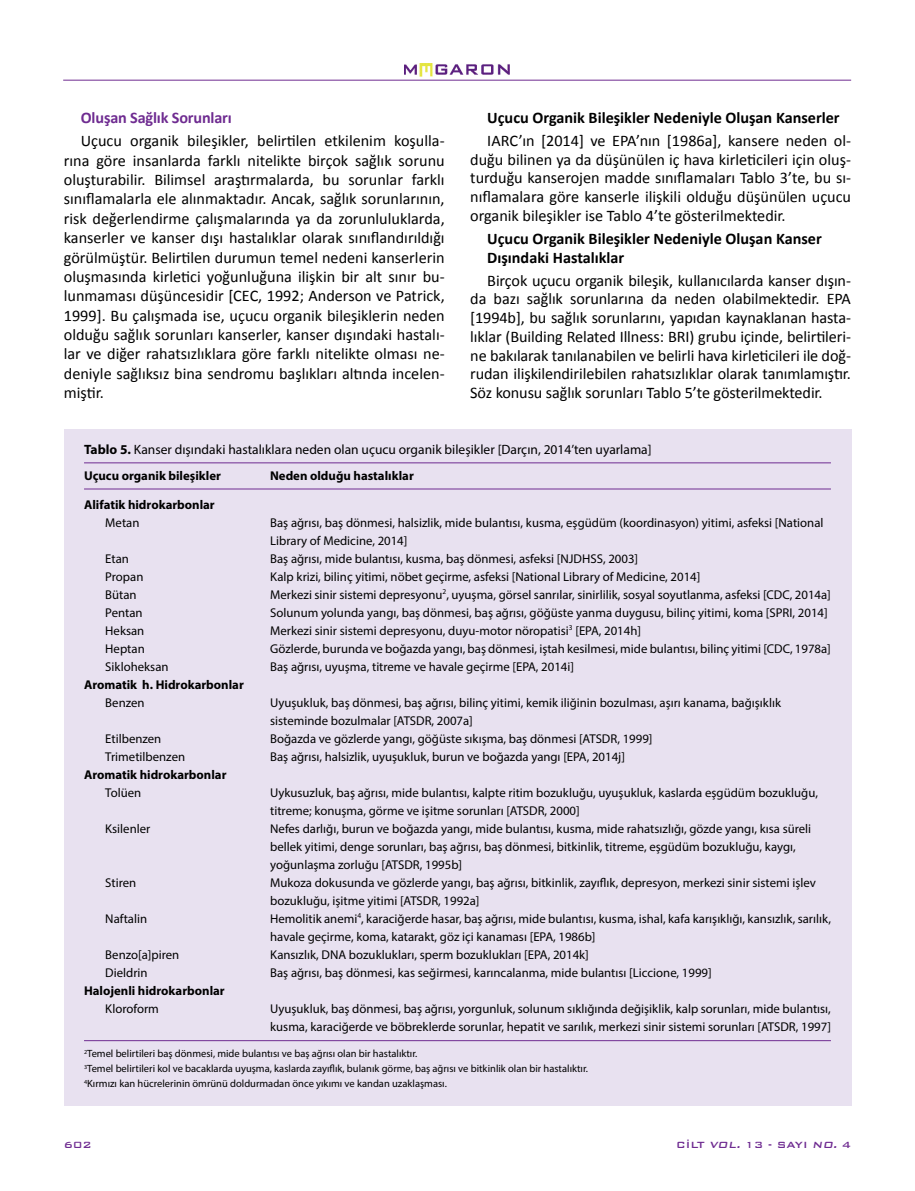
<style>
.page{position:relative;width:915px;height:1191px;background:#fff}
.page>*{position:absolute;margin:0;border:0;box-sizing:border-box;transform-origin:0 0}
.t1{font:16.2px/19.4px "Calibri";color:#000;text-align:justify}
.t2{font:700 16.2px/18.8px "Calibri";color:#000}
.t3{font:700 16.2px "Calibri";letter-spacing:-.01em;color:#6f2c91}
.t4{font:13.5px "Myriad Pro";color:#000}
.t5{font:12.75px/18px "Myriad Pro";color:#000}
.t6{font:700 12.75px "Myriad Pro";color:#000}
.t7{font:500 12px "Bank Gothic BT";color:#6f2c91}
.t8{font:10.5px/15px "Myriad Pro";color:#000}
.s1{font-weight:700}
.s2{font-style:italic}
</style>
<div class="page">
<img style="left:404px;top:64px;width:105px;height:16px">
<hr style="left:63px;top:80px;width:787px;height:1px;background:#6f2c91">
<div style="left:64px;top:429px;width:786px;height:676px;background:#e8e1f0"></div>
<hr style="left:84px;top:489px;width:746px;height:1px;background:#6f2c91">
<hr style="left:84px;top:462px;width:746px;height:1px;background:#6f2c91">
<hr style="left:84px;top:1040px;width:746px;height:1px;background:#6f2c91">
<p class="t3" style="left:81px;top:107px;width:152px">Oluşan Sağlık Sorunları</p>
<p class="t1" style="left:64px;top:131px;width:382px;text-indent:17px">Uçucu organik bileşikler, belirtilen etkilenim koşulla&shy;rına göre insanlarda farklı nitelikte birçok sağlık sorunu oluşturabilir. Bilimsel araştırmalarda, bu sorunlar farklı sınıflamalarla ele alınmaktadır. Ancak, sağlık sorunlarının, risk değerlendirme çalışmalarında ya da zorunluluklarda, kanserler ve kanser dışı hastalıklar olarak sınıflandırıldığı görülmüştür. Belirtilen durumun temel nedeni kanserlerin oluşmasında kirletici yoğunluğuna ilişkin bir alt sınır bu&shy;lunmaması düşüncesidir [CEC, 1992; Anderson ve Patrick, 1999]. Bu çalışmada ise, uçucu organik bileşiklerin neden olduğu sağlık sorunları kanserler, kanser dışındaki hastalı&shy;lar ve diğer rahatsızlıklara göre farklı nitelikte olması ne&shy;deniyle sağlıksız bina sendromu başlıkları altında incelen&shy;miştir.</p>
<p class="t2" style="left:487px;top:108px;width:354px">Uçucu Organik Bileşikler Nedeniyle Oluşan Kanserler</p>
<p class="t1" style="left:470px;top:131px;width:382px;line-height:18.8px;text-indent:17px">IARC’ın [2014] ve EPA’nın [1986a], kansere neden ol&shy;duğu bilinen ya da düşünülen iç hava kirleticileri için oluş&shy;turduğu kanserojen madde sınıflamaları Tablo 3’te, bu sı&shy;nıflamalara göre kanserle ilişkili olduğu düşünülen uçucu organik bileşikler ise Tablo 4’te gösterilmektedir.</p>
<p class="t2" style="left:487px;top:229px;width:336px">Uçucu Organik Bileşikler Nedeniyle Oluşan Kanser<br>Dışındaki Hastalıklar</p>
<p class="t1" style="left:470px;top:271px;width:382px;line-height:18.8px;text-indent:17px">Birçok uçucu organik bileşik, kullanıcılarda kanser dışın&shy;da bazı sağlık sorunlarına da neden olabilmektedir. EPA [1994b], bu sağlık sorunlarını, yapıdan kaynaklanan hasta&shy;lıklar (Building Related Illness: BRI) grubu içinde, belirtileri&shy;ne bakılarak tanılanabilen ve belirli hava kirleticileri ile doğ&shy;rudan ilişkilendirilebilen rahatsızlıklar olarak tanımlamıştır.<br>Söz konusu sağlık sorunları Tablo 5’te gösterilmektedir.</p>
<p class="t4" style="left:84px;top:441px;width:569px"><span class="s1">Tablo 5.</span> Kanser dışındaki hastalıklara neden olan uçucu organik bileşikler [Darçın, 2014’ten uyarlama]</p>
<p class="t6" style="left:84px;top:467px;width:138px">Uçucu organik bileşikler</p>
<p class="t6" style="left:270px;top:467px;width:145px">Neden olduğu hastalıklar</p>
<p class="t6" style="left:84px;top:496px;width:132px">Alifatik hidrokarbonlar</p>
<p class="t5" style="left:105px;top:513px;width:36px">Metan</p>
<p class="t5" style="left:270px;top:513px;width:554px">Baş ağrısı, baş dönmesi, halsizlik, mide bulantısı, kusma, eşgüdüm (koordinasyon) yitimi, asfeksi [National<br>Library of Medicine, 2014]</p>
<p class="t5" style="left:105px;top:549px;width:25px">Etan</p>
<p class="t5" style="left:270px;top:549px;width:369px">Baş ağrısı, mide bulantısı, kusma, baş dönmesi, asfeksi [NJDHSS, 2003]</p>
<p class="t5" style="left:105px;top:567px;width:40px">Propan</p>
<p class="t5" style="left:270px;top:567px;width:431px">Kalp krizi, bilinç yitimi, nöbet geçirme, asfeksi [National Library of Medicine, 2014]</p>
<p class="t5" style="left:105px;top:585px;width:33px">Bütan</p>
<p class="t5" style="left:270px;top:585px;width:562px">Merkezi sinir sistemi depresyonu<sup>2</sup>, uyuşma, görsel sanrılar, sinirlilik, sosyal soyutlanma, asfeksi [CDC, 2014a]</p>
<p class="t5" style="left:105px;top:603px;width:39px">Pentan</p>
<p class="t5" style="left:270px;top:603px;width:558px">Solunum yolunda yangı, baş dönmesi, baş ağrısı, göğüste yanma duygusu, bilinç yitimi, koma [SPRI, 2014]</p>
<p class="t5" style="left:105px;top:621px;width:40px">Heksan</p>
<p class="t5" style="left:270px;top:621px;width:372px">Merkezi sinir sistemi depresyonu, duyu-motor nöropatisi<sup>3</sup> [EPA, 2014h]</p>
<p class="t5" style="left:105px;top:639px;width:41px">Heptan</p>
<p class="t5" style="left:270px;top:639px;width:562px">Gözlerde, burunda ve boğazda yangı, baş dönmesi, iştah kesilmesi, mide bulantısı, bilinç yitimi [CDC, 1978a]</p>
<p class="t5" style="left:105px;top:657px;width:65px">Sikloheksan</p>
<p class="t5" style="left:270px;top:657px;width:305px">Baş ağrısı, uyuşma, titreme ve havale geçirme [EPA, 2014i]</p>
<p class="t6" style="left:84px;top:676px;width:161px">Aromatik h. Hidrokarbonlar</p>
<p class="t5" style="left:105px;top:693px;width:41px">Benzen</p>
<p class="t5" style="left:270px;top:693px;width:512px">Uyuşukluk, baş dönmesi, baş ağrısı, bilinç yitimi, kemik iliğinin bozulması, aşırı kanama, bağışıklık sisteminde bozulmalar [ATSDR, 2007a]</p>
<p class="t5" style="left:105px;top:729px;width:57px">Etilbenzen</p>
<p class="t5" style="left:270px;top:729px;width:383px">Boğazda ve gözlerde yangı, göğüste sıkışma, baş dönmesi [ATSDR, 1999]</p>
<p class="t5" style="left:105px;top:747px;width:81px">Trimetilbenzen</p>
<p class="t5" style="left:270px;top:747px;width:356px">Baş ağrısı, halsizlik, uyuşukluk, burun ve boğazda yangı [EPA, 2014j]</p>
<p class="t6" style="left:84px;top:766px;width:144px">Aromatik hidrokarbonlar</p>
<p class="t5" style="left:105px;top:783px;width:37px">Tolüen</p>
<p class="t5" style="left:270px;top:783px;width:549px">Uykusuzluk, baş ağrısı, mide bulantısı, kalpte ritim bozukluğu, uyuşukluk, kaslarda eşgüdüm bozukluğu, titreme; konuşma, görme ve işitme sorunları [ATSDR, 2000]</p>
<p class="t5" style="left:105px;top:819px;width:46px">Ksilenler</p>
<p class="t5" style="left:270px;top:819px;width:542px">Nefes darlığı, burun ve boğazda yangı, mide bulantısı, kusma, mide rahatsızlığı, gözde yangı, kısa süreli bellek yitimi, denge sorunları, baş ağrısı, baş dönmesi, bitkinlik, titreme, eşgüdüm bozukluğu, kaygı, yoğunlaşma zorluğu [ATSDR, 1995b]</p>
<p class="t5" style="left:105px;top:873px;width:32px">Stiren</p>
<p class="t5" style="left:270px;top:873px;width:547px">Mukoza dokusunda ve gözlerde yangı, baş ağrısı, bitkinlik, zayıflık, depresyon, merkezi sinir sistemi işlev bozukluğu, işitme yitimi [ATSDR, 1992a]</p>
<p class="t5" style="left:105px;top:909px;width:43px">Naftalin</p>
<p class="t5" style="left:270px;top:909px;width:562px">Hemolitik anemi<sup>4</sup>, karaciğerde hasar, baş ağrısı, mide bulantısı, kusma, ishal, kafa karışıklığı, kansızlık, sarılık, havale geçirme, koma, katarakt, göz içi kanaması [EPA, 1986b]</p>
<p class="t5" style="left:105px;top:945px;width:75px">Benzo[a]piren</p>
<p class="t5" style="left:270px;top:945px;width:320px">Kansızlık, DNA bozuklukları, sperm bozuklukları [EPA, 2014k]</p>
<p class="t5" style="left:105px;top:963px;width:44px">Dieldrin</p>
<p class="t5" style="left:270px;top:963px;width:443px">Baş ağrısı, baş dönmesi, kas seğirmesi, karıncalanma, mide bulantısı [Liccione, 1999]</p>
<p class="t6" style="left:84px;top:982px;width:142px">Halojenli hidrokarbonlar</p>
<p class="t5" style="left:105px;top:999px;width:55px">Kloroform</p>
<p class="t5" style="left:270px;top:999px;width:562px">Uyuşukluk, baş dönmesi, baş ağrısı, yorgunluk, solunum sıklığında değişiklik, kalp sorunları, mide bulantısı, kusma, karaciğerde ve böbreklerde sorunlar, hepatit ve sarılık, merkezi sinir sistemi sorunları [ATSDR, 1997]</p>
<p class="t8" style="left:84px;top:1046px;width:505px"><sup>2</sup>Temel belirtileri baş dönmesi, mide bulantısı ve baş ağrısı olan bir hastalıktır.<br><sup>3</sup>Temel belirtileri kol ve bacaklarda uyuşma, kaslarda zayıflık, bulanık görme, baş ağrısı ve bitkinlik olan bir hastalıktır.<br><sup>4</sup>Kırmızı kan hücrelerinin ömrünü doldurmadan önce yıkımı ve kandan uzaklaşması.</p>
<p class="t7" style="left:64px;top:1138px;width:29px">602</p>
<p class="t7" style="left:676px;top:1138px;width:176px">CİLT <span class="s2">VOL.</span> 13 - SAYI <span class="s2">NO.</span> 4</p>
</div>
